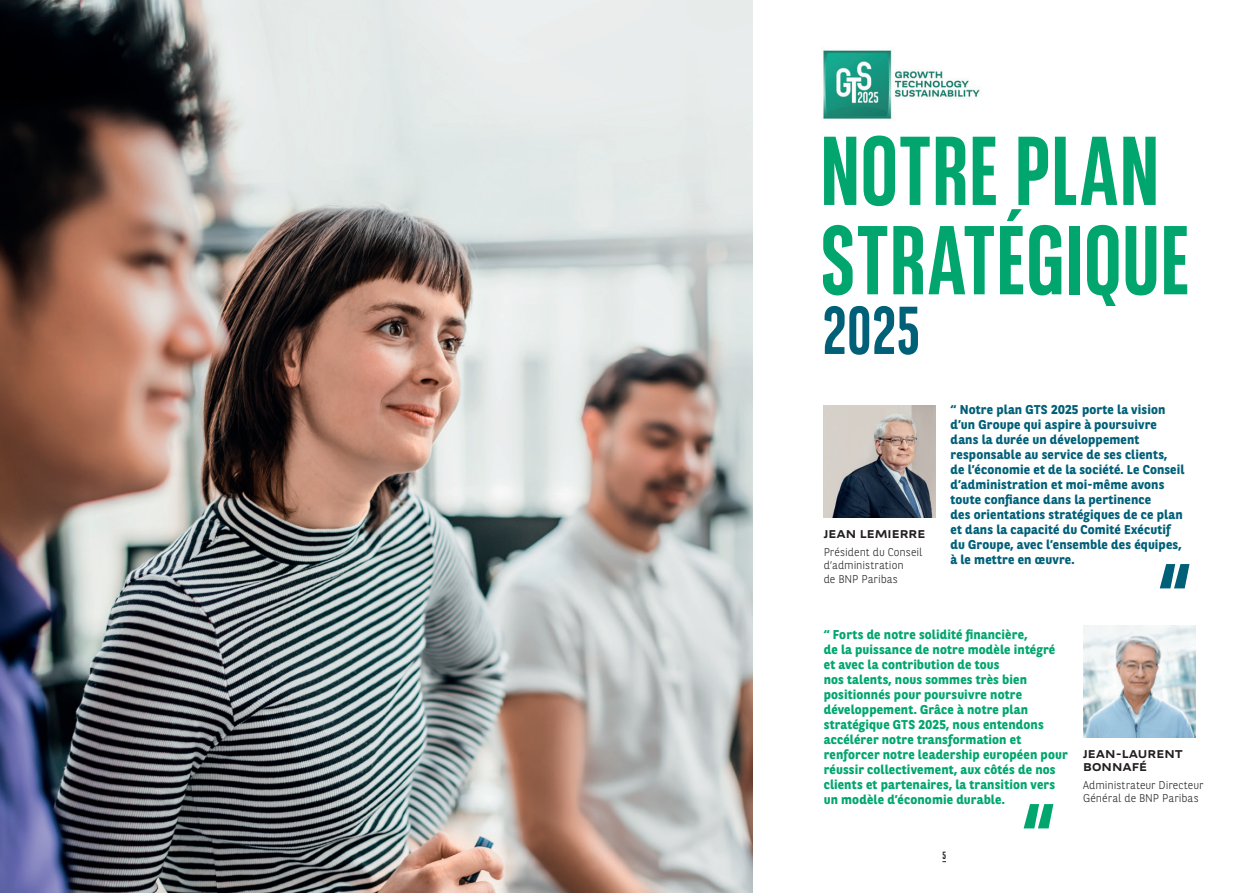
<style>
.page{position:relative;width:1259px;height:893px;background:#fff}
.page>*{position:absolute;margin:0;border:0;box-sizing:border-box;transform-origin:0 0}
.t1{font:700 97.5px "BNPP Sans Condensed";letter-spacing:.005em;color:#00a66e}
.BNP_TITRE_NIVEAU2{font:700 67.5px "BNPP Sans Condensed";color:#006078}
.BNP_TXT_LIGHT_8_11_F{font:700 12.75px/15px "BNPP Sans";letter-spacing:.015em;color:#00a66e}
.BNP_TXT_LIGHT_8_11_F-2{font:700 12.75px/15px "BNPP Sans";letter-spacing:.015em;color:#006078}
.BNP_TEXT_LIGHT_FG_7{font:300 11.25px/13.5px "BNPP Sans";letter-spacing:.005em;color:#231f20}
.BNP_TEXT_EXP_BOLD_8{font:700 11.25px/13.5px "BNPP Expanded Sans";letter-spacing:.01em;color:#231f20}
.t2{font:700 10.5px "BNPP Sans Condensed";color:#231f20}
</style>
<div class="page">
<img style="left:823px;top:405px;width:113px;height:112px">
<svg style="left:1160px;top:564px;width:29px;height:24px"></svg>
<svg style="left:1023px;top:804px;width:30px;height:24px"></svg>
<img style="left:823px;top:50px;width:157px;height:69px">
<img style="left:1083px;top:625px;width:112px;height:112px">
<img style="left:0;top:0;width:753px;height:893px">
<p class="t1" style="left:820px;top:114px;width:342px">NOTRE PLAN</p>
<p class="t1" style="left:820px;top:204px;width:371px">STRATÉGIQUE</p>
<p class="BNP_TITRE_NIVEAU2" style="left:822px;top:291px;width:99px">2025</p>
<p class="BNP_TEXT_EXP_BOLD_8" style="left:823px;top:527px;width:103px">JEAN LEMIERRE</p>
<p class="BNP_TEXT_LIGHT_FG_7" style="left:823px;top:545px;width:100px">Président du Conseil d’administration</p>
<p class="BNP_TEXT_LIGHT_FG_7" style="left:823px;top:572px;width:76px">de BNP Paribas</p>
<p class="BNP_TXT_LIGHT_8_11_F-2" style="left:950px;top:402px;width:235px">“ Notre plan GTS 2025 porte la vision d’un Groupe qui aspire à poursuivre dans la durée un développement responsable au service de ses clients, de l’économie et de la société. Le Conseil d’administration et moi-même avons toute confiance dans la pertinence<br>des orientations stratégiques de ce plan et dans la capacité du Comité Exécutif du Groupe, avec l’ensemble des équipes, à le mettre en œuvre.</p>
<p class="BNP_TXT_LIGHT_8_11_F" style="left:823px;top:626px;width:245px">“ Forts de notre solidité financière,<br>de la puissance de notre modèle intégré et avec la contribution de tous<br>nos talents, nous sommes très bien positionnés pour poursuivre notre développement. Grâce à notre plan stratégique GTS 2025, nous entendons accélérer notre transformation et renforcer notre leadership européen pour réussir collectivement, aux côtés de nos clients et partenaires, la transition vers un modèle d’économie durable.</p>
<p class="BNP_TEXT_EXP_BOLD_8" style="left:1083px;top:746px;width:101px">JEAN-LAURENT<br>BONNAFÉ</p>
<p class="BNP_TEXT_LIGHT_FG_7" style="left:1083px;top:778px;width:122px">Administrateur Directeur</p>
<p class="BNP_TEXT_LIGHT_FG_7" style="left:1083px;top:791px;width:117px">Général de BNP Paribas</p>
<p class="t2" style="left:942px;top:849px;width:5px">5</p>
</div>
